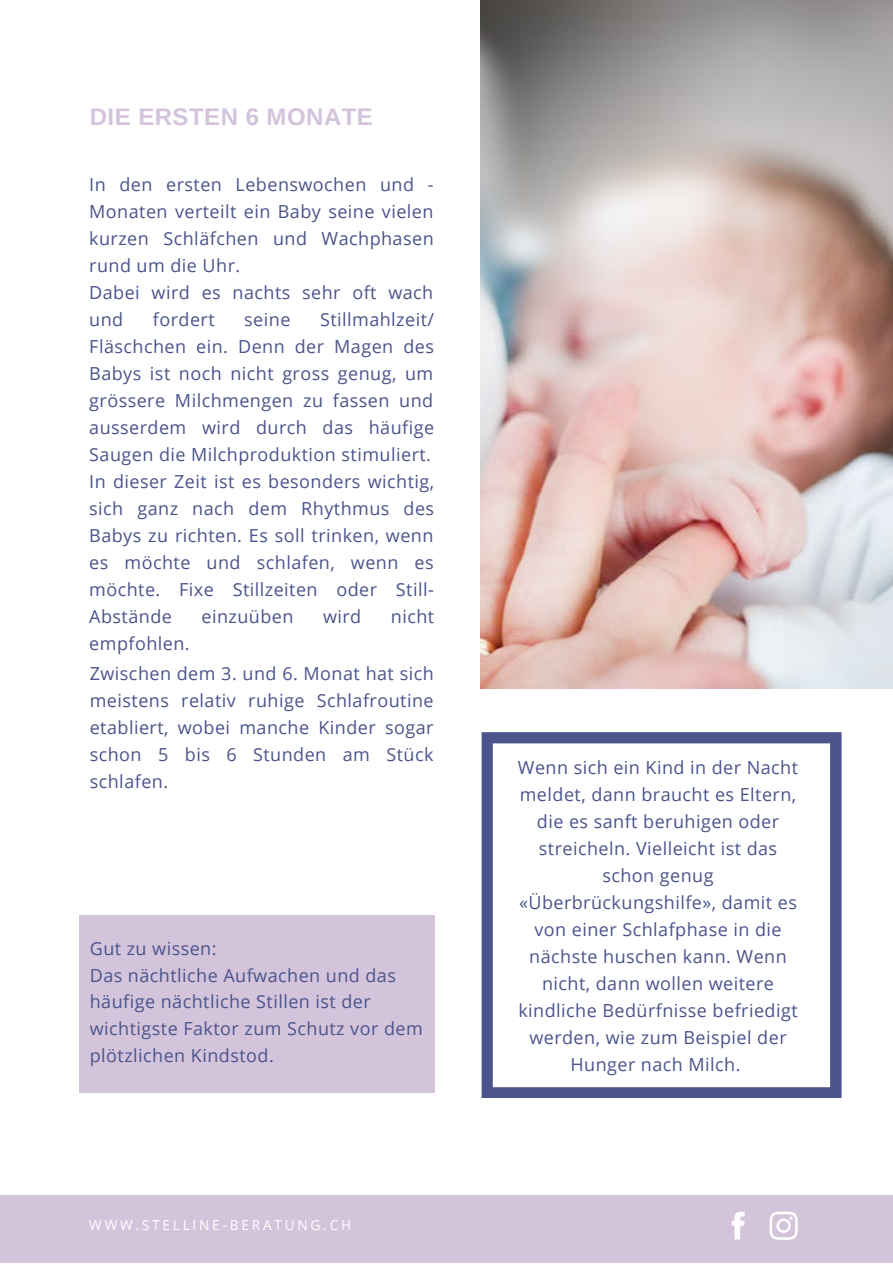
<style>
.page{position:relative;width:893px;height:1264px;background:#fff}
.page>*{position:absolute;margin:0;border:0;box-sizing:border-box;transform-origin:0 0}
.t1{font:700 24px "Arimo";letter-spacing:.02em;color:#d3c4db}
.t2{font:18px/27px "Open Sans";letter-spacing:.025em;color:#4b548b}
.t3{font:13.65px "Open Sans";letter-spacing:.2em;color:#fff}
</style>
<div class="page">
<img style="left:480px;top:0;width:412px;height:688px">
<div style="left:0;top:1195px;width:892px;height:67px;background:#d3c4db"></div>
<svg style="left:731px;top:1211px;width:13px;height:28px"></svg>
<svg style="left:769px;top:1211px;width:28px;height:28px"></svg>
<div style="left:79px;top:915px;width:355px;height:177px;background:#d3c4db"></div>
<svg style="left:481px;top:732px;width:360px;height:365px"></svg>
<h1 class="t1" style="left:90px;top:104px;width:285px">DIE ERSTEN 6 MONATE</h1>
<p class="t2" style="left:89px;top:170px;width:346px">In den ersten Lebenswochen und -<br>Monaten verteilt ein Baby seine vielen kurzen Schläfchen und Wachphasen rund um die Uhr.<br>Dabei wird es nachts sehr oft wach und</p>
<p class="t2" style="left:153px;top:305px;width:63px">fordert</p>
<p class="t2" style="left:244px;top:305px;width:48px">seine</p>
<p class="t2" style="left:89px;top:305px;width:346px;text-indent:231px">Stillmahlzeit/<br>Fläschchen ein. Denn der Magen des<br>Babys ist noch nicht gross genug, um grössere Milchmengen zu fassen und ausserdem wird durch das häufige<br>Saugen die Milchproduktion stimuliert.<br>In dieser Zeit ist es besonders wichtig, sich ganz nach dem Rhythmus des<br>Babys zu richten. Es soll trinken, wenn es möchte und schlafen, wenn es möchte. Fixe Stillzeiten oder Still-<br>Abstände</p>
<p class="t2" style="left:201px;top:602px;width:93px">einzuüben</p>
<p class="t2" style="left:323px;top:602px;width:40px">wird</p>
<p class="t2" style="left:391px;top:602px;width:45px">nicht</p>
<p class="t2" style="left:89px;top:627px;width:346px;line-height:30.2px">empfohlen.<br>Zwischen dem 3. und 6. Monat hat sich</p>
<p class="t2" style="left:90px;top:686px;width:345px;text-align:justify">meistens relativ ruhige Schlafroutine etabliert, wobei manche Kinder sogar schon 5 bis 6 Stunden am Stück schlafen.</p>
<p class="t2" style="left:90px;top:934px;width:334px">Gut zu wissen:<br>Das nächtliche Aufwachen und das häufige nächtliche Stillen ist der wichtigste Faktor zum Schutz vor dem plötzlichen Kindstod.</p>
<p class="t3" style="left:89px;top:1215px;width:263px">WWW.STELLINE-BERATUNG.CH</p>
<p class="t3" style="left:88px;top:1215px;width:206px">DEIN WORKBOOK-NAME</p>
<p class="t2" style="left:518px;top:753px;width:281px;text-align:center">Wenn sich ein Kind in der Nacht meldet, dann braucht es Eltern, die es sanft beruhigen oder streicheln. Vielleicht ist das schon genug «Überbrückungshilfe», damit es von einer Schlafphase in die nächste huschen kann. Wenn nicht, dann wollen weitere kindliche Bedürfnisse befriedigt werden, wie zum Beispiel der<br>Hunger nach Milch.</p>
</div>
